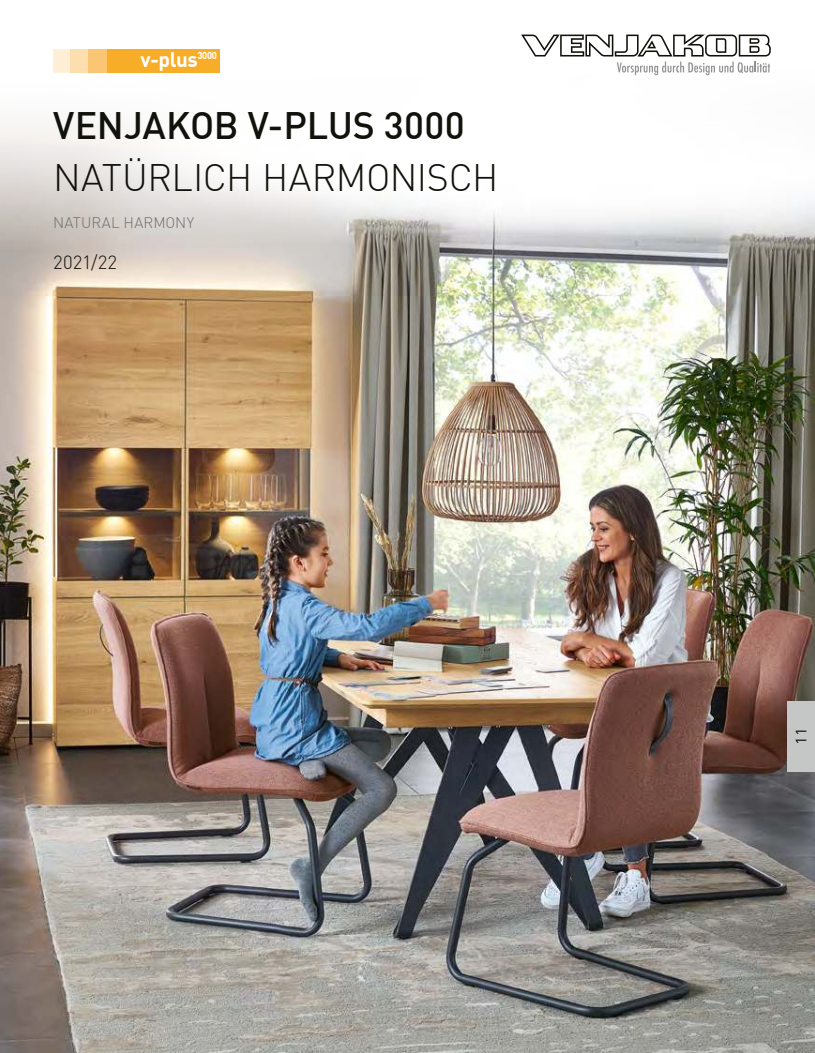
<style>
.page{position:relative;width:815px;height:1053px;background:#fff}
.page>*{position:absolute;margin:0;border:0;box-sizing:border-box;transform-origin:0 0}
.t1{font:300 37.5px "DIN Offc";letter-spacing:-.015em;color:#12120c}
.t2{font:500 37.5px "DIN Offc";letter-spacing:-.005em;color:#12120c}
.t3{font:700 20.62px "DIN Offc";color:#fff}
.t4{font:300 18.75px "DIN Offc";letter-spacing:.01em;color:#12120c}
.t5{font:300 15px "DIN Offc";letter-spacing:.02em;color:#6e706f}
.t6{font:14.62px "DIN Offc";color:#12120c;scale:1.11 1}
</style>
<div class="page">
<img style="left:0;top:262px;width:815px;height:790px">
<svg style="left:0;top:34px;width:815px;height:228px"></svg>
<svg style="left:521px;top:35px;width:250px;height:40px"></svg>
<svg style="left:53px;top:49px;width:35px;height:24px"></svg>
<div style="left:88px;top:49px;width:99px;height:24px;background:#fbc673"></div>
<div style="left:107px;top:49px;width:112px;height:24px;background:#f8ad28"></div>
<div style="left:788px;top:701px;width:27px;height:70px;background:#c5c6c6"></div>
<p class="t3" style="left:141px;top:52px;width:78px">v-plus<sup>3000</sup></p>
<p class="t2" style="left:53px;top:105px;width:413px">VENJAKOB V-PLUS 3000</p>
<p class="t1" style="left:53px;top:159px;width:447px">NATÜRLICH HARMONISCH</p>
<p class="t5" style="left:53px;top:215px;width:142px">NATURAL HARMONY</p>
<p class="t4" style="left:53px;top:253px;width:66px">2021/22</p>
<p class="t6" style="left:795px;top:744px;width:17px;rotate:-90deg">11</p>
</div>
